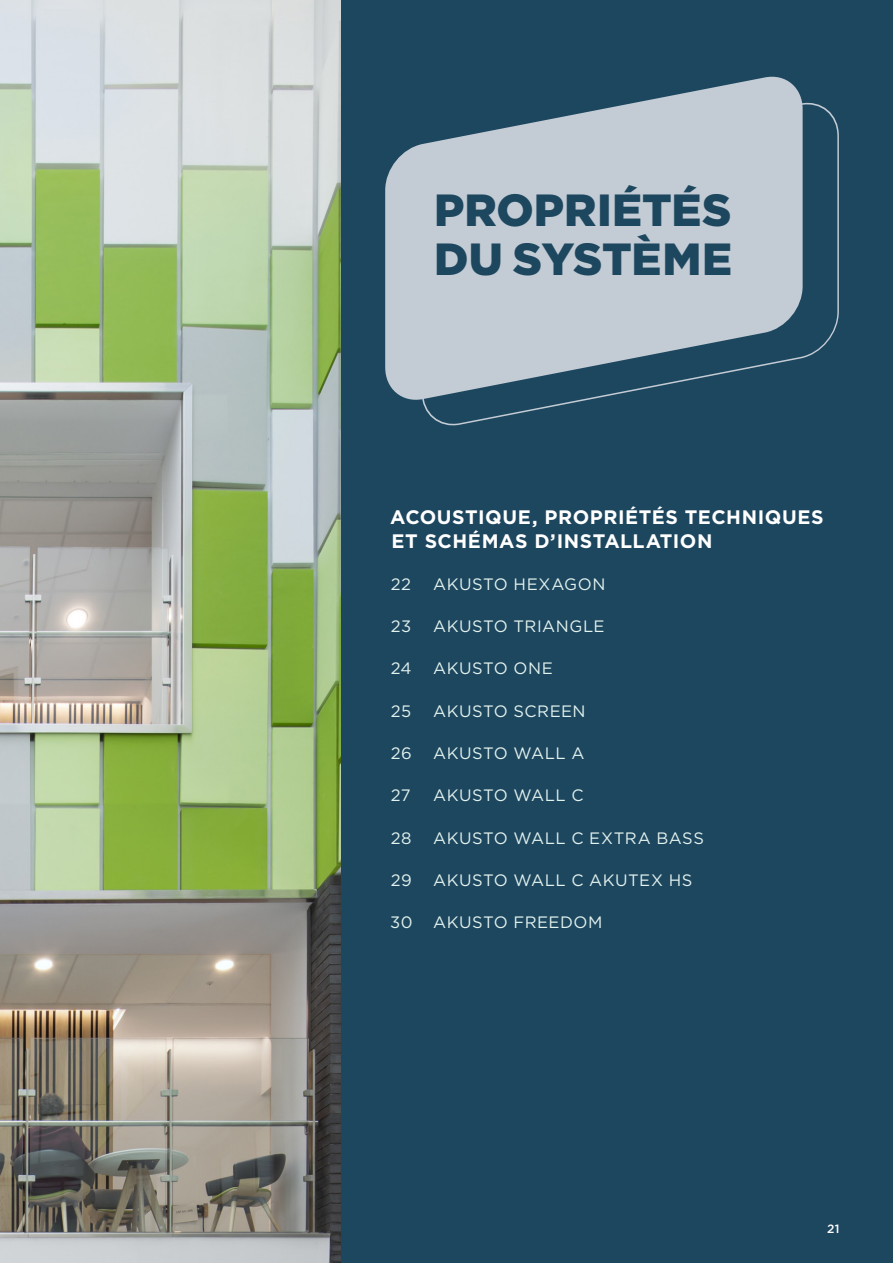
<style>
.page{position:relative;width:893px;height:1263px;background:#fff}
.page>*{position:absolute;margin:0;border:0;box-sizing:border-box;transform-origin:0 0}
.Body_text{font:900 45px "Gotham";color:#1d465f}
.t1{font:700 19.5px/24px "Gotham";letter-spacing:.03em;color:#fff}
.t2{font:16.5px "Gotham";letter-spacing:.03em;color:#e2f2ed}
.t3{font:500 12px "Gotham";color:#fff}
</style>
<div class="page">
<img style="left:0;top:0;width:342px;height:1263px">
<div style="left:342px;top:0;width:551px;height:1263px;background:#1d465f"></div>
<svg style="left:424px;top:102px;width:415px;height:324px"></svg>
<svg style="left:385px;top:76px;width:418px;height:330px;fill:#c3ccd4"></svg>
<p class="Body_text" style="left:434px;top:179px;width:299px">PROPRIÉTÉS</p>
<p class="Body_text" style="left:434px;top:228px;width:299px">DU SYSTÈME</p>
<p class="t1" style="left:390px;top:505px;width:435px">ACOUSTIQUE, PROPRIÉTÉS TECHNIQUES<br>ET SCHÉMAS D’INSTALLATION</p>
<p class="t2" style="left:391px;top:573px;width:22px">22</p>
<p class="t2" style="left:433px;top:573px;width:174px">AKUSTO HEXAGON</p>
<p class="t2" style="left:391px;top:616px;width:22px">23</p>
<p class="t2" style="left:433px;top:616px;width:173px">AKUSTO TRIANGLE</p>
<p class="t2" style="left:391px;top:658px;width:22px">24</p>
<p class="t2" style="left:433px;top:658px;width:121px">AKUSTO ONE</p>
<p class="t2" style="left:391px;top:700px;width:22px">25</p>
<p class="t2" style="left:433px;top:700px;width:154px">AKUSTO SCREEN</p>
<p class="t2" style="left:391px;top:743px;width:22px">26</p>
<p class="t2" style="left:433px;top:743px;width:153px">AKUSTO WALL A</p>
<p class="t2" style="left:391px;top:785px;width:21px">27</p>
<p class="t2" style="left:433px;top:785px;width:152px">AKUSTO WALL C</p>
<p class="t2" style="left:391px;top:827px;width:22px">28</p>
<p class="t2" style="left:433px;top:827px;width:272px">AKUSTO WALL C EXTRA BASS</p>
<p class="t2" style="left:391px;top:869px;width:23px">29</p>
<p class="t2" style="left:433px;top:869px;width:261px">AKUSTO WALL C AKUTEX HS</p>
<p class="t2" style="left:390px;top:912px;width:214px">30 AKUSTO FREEDOM</p>
<p class="t3" style="left:827px;top:1221px;width:14px">21</p>
</div>
